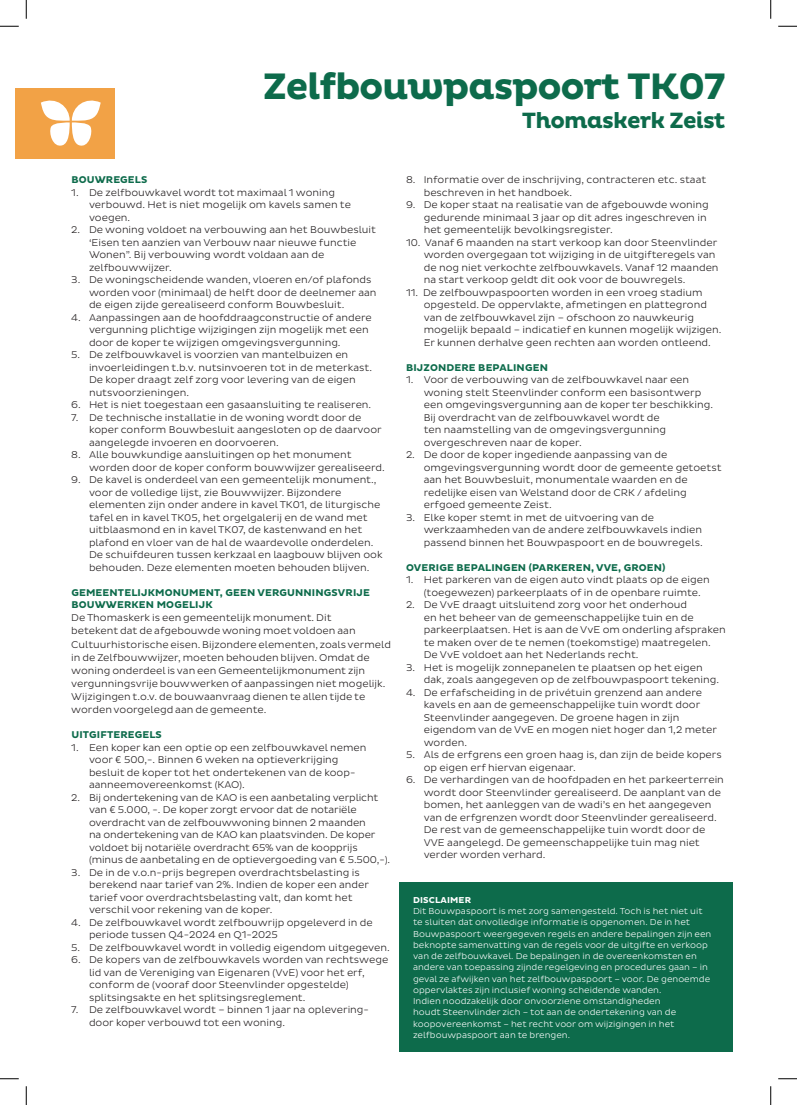
<style>
.page{position:relative;width:797px;height:1105px;background:#fff}
.page>*{position:absolute;margin:0;border:0;box-sizing:border-box;transform-origin:0 0}
.t1{font:700 37.5px "Pluto";letter-spacing:-.04em;color:#0d6b4b}
.t2{font:700 22.5px "Pluto";letter-spacing:-.04em;color:#0d6b4b}
.t3{font:300 10px/12.5px "Pluto Sans";color:#231f20}
.t4{font:700 10px/12.5px "Pluto Sans";letter-spacing:.015em;color:#0d6b4b}
.t5{font:300 8.75px/11.2px "Pluto Sans";color:#fff}
.t6{font:700 8.75px "Pluto Sans";letter-spacing:.015em;color:#fff}
</style>
<div class="page">
<div style="left:16px;top:88px;width:99px;height:71px;background:#f2a246"></div>
<svg style="left:41px;top:100px;width:60px;height:46px"></svg>
<div style="left:399px;top:882px;width:333px;height:170px;background:#0d6b4b"></div>
<svg style="left:0;top:25px;width:19px;height:2px"></svg>
<svg style="left:778px;top:25px;width:19px;height:2px"></svg>
<svg style="left:0;top:1078px;width:19px;height:1px"></svg>
<svg style="left:778px;top:1078px;width:19px;height:1px"></svg>
<svg style="left:25px;top:0;width:2px;height:19px"></svg>
<svg style="left:25px;top:1086px;width:2px;height:19px"></svg>
<svg style="left:770px;top:0;width:1px;height:19px"></svg>
<svg style="left:770px;top:1086px;width:1px;height:19px"></svg>
<h1 class="t1" style="left:262px;top:65px;width:465px">Zelfbouwpaspoort TK07</h1>
<h2 class="t2" style="left:522px;top:108px;width:205px">Thomaskerk Zeist</h2>
<p class="t4" style="left:71px;top:174px;width:78px">BOUWREGELS</p>
<p class="t3" style="left:89px;top:186px;width:263px;text-indent:-18px">1. De zelfbouwkavel wordt tot maximaal 1 woning verbouwd. Het is niet mogelijk om kavels samen te voegen.</p>
<p class="t3" style="left:89px;top:224px;width:288px;text-indent:-18px">2. De woning voldoet na verbouwing aan het Bouwbesluit ‘Eisen ten aanzien van Verbouw naar nieuwe functie Wonen”. Bij verbouwing wordt voldaan aan de zelfbouwwijzer.</p>
<p class="t3" style="left:89px;top:274px;width:289px;text-indent:-18px">3. De woningscheidende wanden, vloeren en/of plafonds worden voor (minimaal) de helft door de deelnemer aan de eigen zijde gerealiseerd conform Bouwbesluit.</p>
<p class="t3" style="left:89px;top:311px;width:284px;text-indent:-18px">4. Aanpassingen aan de hoofddraagconstructie of andere vergunning plichtige wijzigingen zijn mogelijk met een door de koper te wijzigen omgevingsvergunning.</p>
<p class="t3" style="left:89px;top:349px;width:284px;text-indent:-18px">5. De zelfbouwkavel is voorzien van mantelbuizen en invoerleidingen t.b.v. nutsinvoeren tot in de meterkast.<br>De koper draagt zelf zorg voor levering van de eigen nutsvoorzieningen.</p>
<p class="t3" style="left:71px;top:399px;width:301px">6. Het is niet toegestaan een gasaansluiting te realiseren.</p>
<p class="t3" style="left:89px;top:411px;width:294px;text-indent:-18px">7. De technische installatie in de woning wordt door de koper conform Bouwbesluit aangesloten op de daarvoor aangelegde invoeren en doorvoeren.</p>
<p class="t3" style="left:89px;top:449px;width:297px;text-indent:-18px">8. Alle bouwkundige aansluitingen op het monument worden door de koper conform bouwwijzer gerealiseerd.</p>
<p class="t3" style="left:89px;top:474px;width:295px;text-indent:-18px">9. De kavel is onderdeel van een gemeentelijk monument., voor de volledige lijst, zie Bouwwijzer. Bijzondere elementen zijn onder andere in kavel TK01, de liturgische tafel en in kavel TK05, het orgelgalerij en de wand met uitblaasmond en in kavel TK07, de kastenwand en het plafond en vloer van de hal de waardevolle onderdelen.<br>De schuifdeuren tussen kerkzaal en laagbouw blijven ook behouden. Deze elementen moeten behouden blijven.</p>
<p class="t4" style="left:71px;top:586px;width:300px">GEMEENTELIJKMONUMENT, GEEN VERGUNNINGSVRIJE<br>BOUWWERKEN MOGELIJK</p>
<p class="t3" style="left:71px;top:611px;width:321px;line-height:13.1px">De Thomaskerk is een gemeentelijk monument. Dit<br>betekent dat de afgebouwde woning moet voldoen aan Cultuurhistorische eisen. Bijzondere elementen, zoals vermeld in de Zelfbouwwijzer, moeten behouden blijven. Omdat de woning onderdeel is van een Gemeentelijkmonument zijn vergunningsvrije bouwwerken of aanpassingen niet mogelijk.<br>Wijzigingen t.o.v. de bouwaanvraag dienen te allen tijde te worden voorgelegd aan de gemeente.</p>
<p class="t4" style="left:71px;top:729px;width:92px">UITGIFTEREGELS</p>
<p class="t3" style="left:89px;top:741px;width:279px;text-indent:-18px">1. Een koper kan een optie op een zelfbouwkavel nemen voor € 500,-. Binnen 6 weken na optieverkrijging besluit de koper tot het ondertekenen van de koop&shy;aanneemovereenkomst (KAO).</p>
<p class="t3" style="left:89px;top:791px;width:303px;text-indent:-18px">2. Bij ondertekening van de KAO is een aanbetaling verplicht van € 5.000, -. De koper zorgt ervoor dat de notariële overdracht van de zelfbouwwoning binnen 2 maanden<br>na ondertekening van de KAO kan plaatsvinden. De koper voldoet bij notariële overdracht 65% van de koopprijs (minus de aanbetaling en de optievergoeding van € 5.500,-).</p>
<p class="t3" style="left:89px;top:866px;width:281px;text-indent:-18px">3. De in de v.o.n-prijs begrepen overdrachtsbelasting is berekend naar tarief van 2%. Indien de koper een ander tarief voor overdrachtsbelasting valt, dan komt het verschil voor rekening van de koper.</p>
<p class="t3" style="left:89px;top:916px;width:285px;text-indent:-18px">4. De zelfbouwkavel wordt zelfbouwrijp opgeleverd in de periode tussen Q4-2024 en Q1-2025</p>
<p class="t3" style="left:71px;top:941px;width:320px">5. De zelfbouwkavel wordt in volledig eigendom uitgegeven.</p>
<p class="t3" style="left:89px;top:954px;width:301px;text-indent:-18px">6. De kopers van de zelfbouwkavels worden van rechtswege lid van de Vereniging van Eigenaren (VvE) voor het erf, conform de (vooraf door Steenvlinder opgestelde) splitsingsakte en het splitsingsreglement.</p>
<p class="t3" style="left:89px;top:1004px;width:281px;text-indent:-18px">7. De zelfbouwkavel wordt – binnen 1 jaar na oplevering&shy;door koper verbouwd tot een woning.</p>
<p class="t3" style="left:424px;top:174px;width:284px;text-indent:-18px">8. Informatie over de inschrijving, contracteren etc. staat beschreven in het handboek.</p>
<p class="t3" style="left:424px;top:199px;width:286px;text-indent:-18px">9. De koper staat na realisatie van de afgebouwde woning gedurende minimaal 3 jaar op dit adres ingeschreven in het gemeentelijk bevolkingsregister.</p>
<p class="t3" style="left:424px;top:236px;width:296px;text-indent:-18px">10. Vanaf 6 maanden na start verkoop kan door Steenvlinder worden overgegaan tot wijziging in de uitgifteregels van de nog niet verkochte zelfbouwkavels. Vanaf 12 maanden na start verkoop geldt dit ook voor de bouwregels.</p>
<p class="t3" style="left:424px;top:286px;width:299px;text-indent:-18px">11. De zelfbouwpaspoorten worden in een vroeg stadium opgesteld. De oppervlakte, afmetingen en plattegrond van de zelfbouwkavel zijn – ofschoon zo nauwkeurig mogelijk bepaald – indicatief en kunnen mogelijk wijzigen.<br>Er kunnen derhalve geen rechten aan worden ontleend.</p>
<p class="t4" style="left:406px;top:361px;width:143px">BIJZONDERE BEPALINGEN</p>
<p class="t3" style="left:424px;top:374px;width:291px;text-indent:-18px">1. Voor de verbouwing van de zelfbouwkavel naar een woning stelt Steenvlinder conform een basisontwerp een omgevingsvergunning aan de koper ter beschikking.<br>Bij overdracht van de zelfbouwkavel wordt de<br>ten naamstelling van de omgevingsvergunning overgeschreven naar de koper.</p>
<p class="t3" style="left:424px;top:449px;width:299px;text-indent:-18px">2. De door de koper ingediende aanpassing van de omgevingsvergunning wordt door de gemeente getoetst aan het Bouwbesluit, monumentale waarden en de redelijke eisen van Welstand door de CRK / afdeling erfgoed gemeente Zeist.</p>
<p class="t3" style="left:424px;top:511px;width:280px;text-indent:-18px">3. Elke koper stemt in met de uitvoering van de werkzaamheden van de andere zelfbouwkavels indien passend binnen het Bouwpaspoort en de bouwregels.</p>
<p class="t4" style="left:406px;top:561px;width:261px">OVERIGE BEPALINGEN (PARKEREN, VVE, GROEN)</p>
<p class="t3" style="left:424px;top:574px;width:287px;text-indent:-18px">1. Het parkeren van de eigen auto vindt plaats op de eigen (toegewezen) parkeerplaats of in de openbare ruimte.</p>
<p class="t3" style="left:424px;top:599px;width:303px;text-indent:-18px">2. De VvE draagt uitsluitend zorg voor het onderhoud<br>en het beheer van de gemeenschappelijke tuin en de parkeerplaatsen. Het is aan de VvE om onderling afspraken te maken over de te nemen (toekomstige) maatregelen.<br>De VvE voldoet aan het Nederlands recht.</p>
<p class="t3" style="left:424px;top:661px;width:297px;text-indent:-18px">3. Het is mogelijk zonnepanelen te plaatsen op het eigen dak, zoals aangegeven op de zelfbouwpaspoort tekening.</p>
<p class="t3" style="left:424px;top:686px;width:295px;text-indent:-18px">4. De erfafscheiding in de privétuin grenzend aan andere kavels en aan de gemeenschappelijke tuin wordt door Steenvlinder aangegeven. De groene hagen in zijn eigendom van de VvE en mogen niet hoger dan 1,2 meter worden.</p>
<p class="t3" style="left:424px;top:749px;width:299px;text-indent:-18px">5. Als de erfgrens een groen haag is, dan zijn de beide kopers op eigen erf hiervan eigenaar.</p>
<p class="t3" style="left:424px;top:774px;width:302px;text-indent:-18px">6. De verhardingen van de hoofdpaden en het parkeerterrein wordt door Steenvlinder gerealiseerd. De aanplant van de bomen, het aanleggen van de wadi’s en het aangegeven van de erfgrenzen wordt door Steenvlinder gerealiseerd.<br>De rest van de gemeenschappelijke tuin wordt door de VVE aangelegd. De gemeenschappelijke tuin mag niet verder worden verhard.</p>
<p class="t6" style="left:413px;top:895px;width:59px">DISCLAIMER</p>
<p class="t5" style="left:413px;top:905px;width:300px">Dit Bouwpaspoort is met zorg samengesteld. Toch is het niet uit te sluiten dat onvolledige informatie is opgenomen. De in het Bouwpaspoort weergegeven regels en andere bepalingen zijn een beknopte samenvatting van de regels voor de uitgifte en verkoop van de zelfbouwkavel. De bepalingen in de overeenkomsten en andere van toepassing zijnde regelgeving en procedures gaan – in geval ze afwijken van het zelfbouwpaspoort – voor. De genoemde oppervlaktes zijn inclusief woning scheidende wanden.<br>Indien noodzakelijk door onvoorziene omstandigheden<br>houdt Steenvlinder zich – tot aan de ondertekening van de koopovereenkomst – het recht voor om wijzigingen in het zelfbouwpaspoort aan te brengen.</p>
</div>
